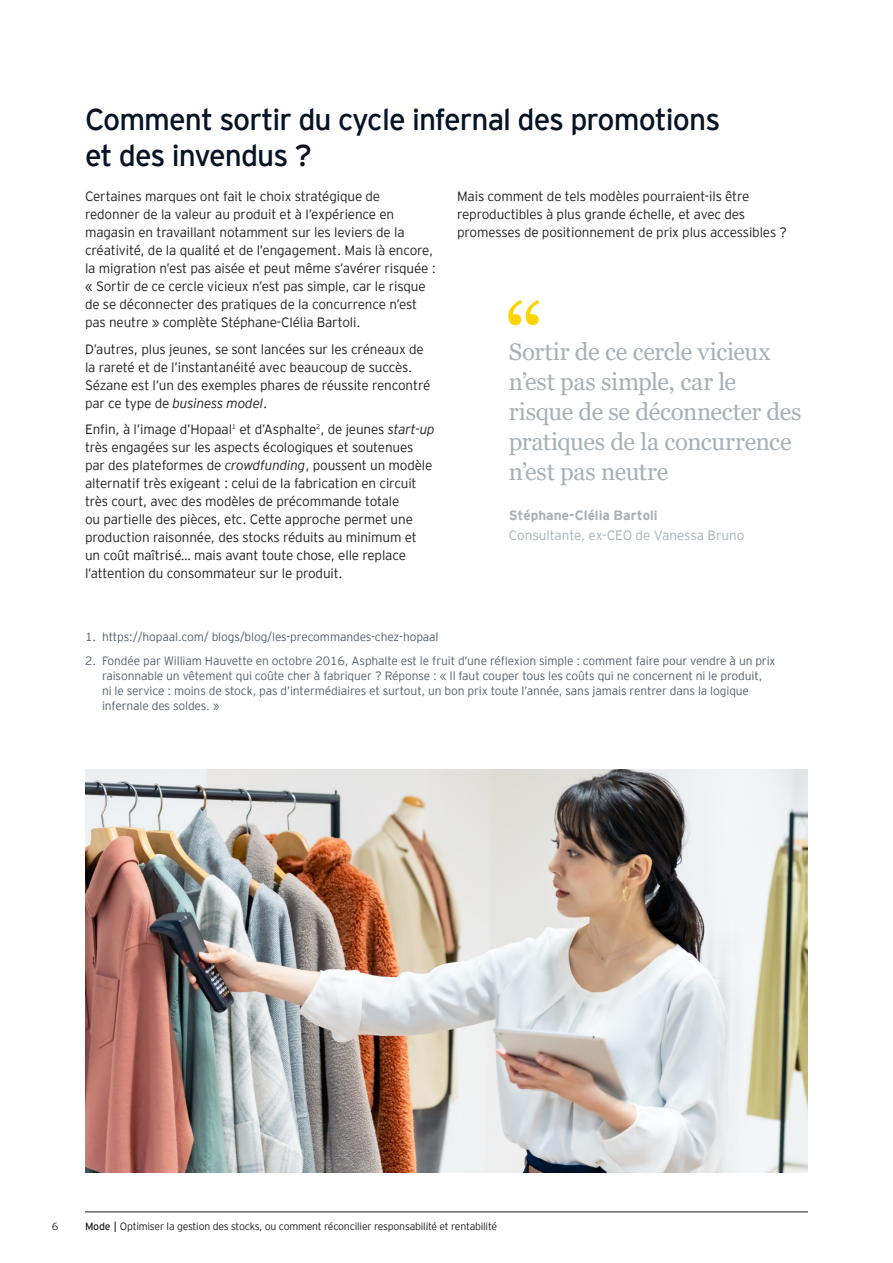
<style>
.page{position:relative;width:893px;height:1263px;background:#fff}
.page>*{position:absolute;margin:0;border:0;box-sizing:border-box;transform-origin:0 0}
.Quotebody{font:96px "Georgia";color:#fed304}
.TITRE_1{font:30px/36px "EY Interstate";letter-spacing:-.03em;color:#071224}
.Quotebody-2{font:24px/30px "Georgia";letter-spacing:-.015em;color:#a8b0b6}
.BODY_COPY{font:300 13.5px/18px "EY Interstate";letter-spacing:-.01em;color:#231f20}
.Quote_Fonction{font:300 13.5px "EY Interstate";letter-spacing:-.005em;color:#a8b0b6}
.Quote_Nom{font:700 13.5px "EY Interstate";color:#a8b0b6}
.footnote{font:300 12px/15px "EY Interstate";letter-spacing:-.01em;color:#545f6b}
.t1{font:300 10.5px "EY Interstate";letter-spacing:-.02em;color:#231f20}
.s1{font-style:italic}
.s2{font-weight:400}
</style>
<div class="page">
<hr style="left:85px;top:1211px;width:723px;height:1px;background:#231f20">
<img style="left:85px;top:769px;width:723px;height:403px">
<p class="TITRE_1" style="left:85px;top:100px;width:637px">Comment sortir du cycle infernal des promotions et des invendus ?</p>
<p class="BODY_COPY" style="left:85px;top:187px;width:352px">Certaines marques ont fait le choix stratégique de redonner de la valeur au produit et à l’expérience en magasin en travaillant notamment sur les leviers de la créativité, de la qualité et de l’engagement. Mais là encore, la migration n’est pas aisée et peut même s’avérer risquée : « Sortir de ce cercle vicieux n’est pas simple, car le risque de se déconnecter des pratiques de la concurrence n’est pas neutre » complète Stéphane-Clélia Bartoli.</p>
<p class="BODY_COPY" style="left:85px;top:339px;width:347px">D’autres, plus jeunes, se sont lancées sur les créneaux de la rareté et de l’instantanéité avec beaucoup de succès.<br>Sézane est l’un des exemples phares de réussite rencontré par ce type de <span class="s1">business model</span>.</p>
<p class="BODY_COPY" style="left:85px;top:420px;width:351px">Enfin, à l’image d’Hopaal<sup>1</sup> et d’Asphalte<sup>2</sup>, de jeunes <span class="s1">start-up </span>très engagées sur les aspects écologiques et soutenues par des plateformes de <span class="s1">crowdfunding</span>, poussent un modèle alternatif très exigeant : celui de la fabrication en circuit très court, avec des modèles de précommande totale<br>ou partielle des pièces, etc. Cette approche permet une production raisonnée, des stocks réduits au minimum et un coût maîtrisé… mais avant toute chose, elle replace l’attention du consommateur sur le produit.</p>
<p class="BODY_COPY" style="left:457px;top:187px;width:331px">Mais comment de tels modèles pourraient-ils être reproductibles à plus grande échelle, et avec des promesses de positionnement de prix plus accessibles ?</p>
<p class="Quotebody" style="left:505px;top:280px;width:41px">“</p>
<p class="Quotebody-2" style="left:509px;top:337px;width:294px">Sortir de ce cercle vicieux n’est pas simple, car le risque de se déconnecter des pratiques de la concurrence n’est pas neutre</p>
<p class="Quote_Nom" style="left:509px;top:506px;width:150px">Stéphane-Clélia Bartoli</p>
<p class="Quote_Fonction" style="left:509px;top:525px;width:237px">Consultante, ex-CEO de Vanessa Bruno</p>
<p class="footnote" style="left:85px;top:629px;width:355px">1. https://hopaal.com/ blogs/blog/les-precommandes-chez-hopaal</p>
<p class="footnote" style="left:102px;top:652px;width:675px;text-indent:-17px">2. Fondée par William Hauvette en octobre 2016, Asphalte est le fruit d’une réflexion simple : comment faire pour vendre à un prix raisonnable un vêtement qui coûte cher à fabriquer ? Réponse : « Il faut couper tous les coûts qui ne concernent ni le produit,<br>ni le service : moins de stock, pas d’intermédiaires et surtout, un bon prix toute l’année, sans jamais rentrer dans la logique infernale des soldes. »</p>
<p class="t1" style="left:52px;top:1219px;width:8px">6</p>
<p class="t1" style="left:85px;top:1219px;width:414px"><span class="s2">Mode |</span> Optimiser la gestion des stocks, ou comment réconcilier responsabilité et rentabilité</p>
</div>
